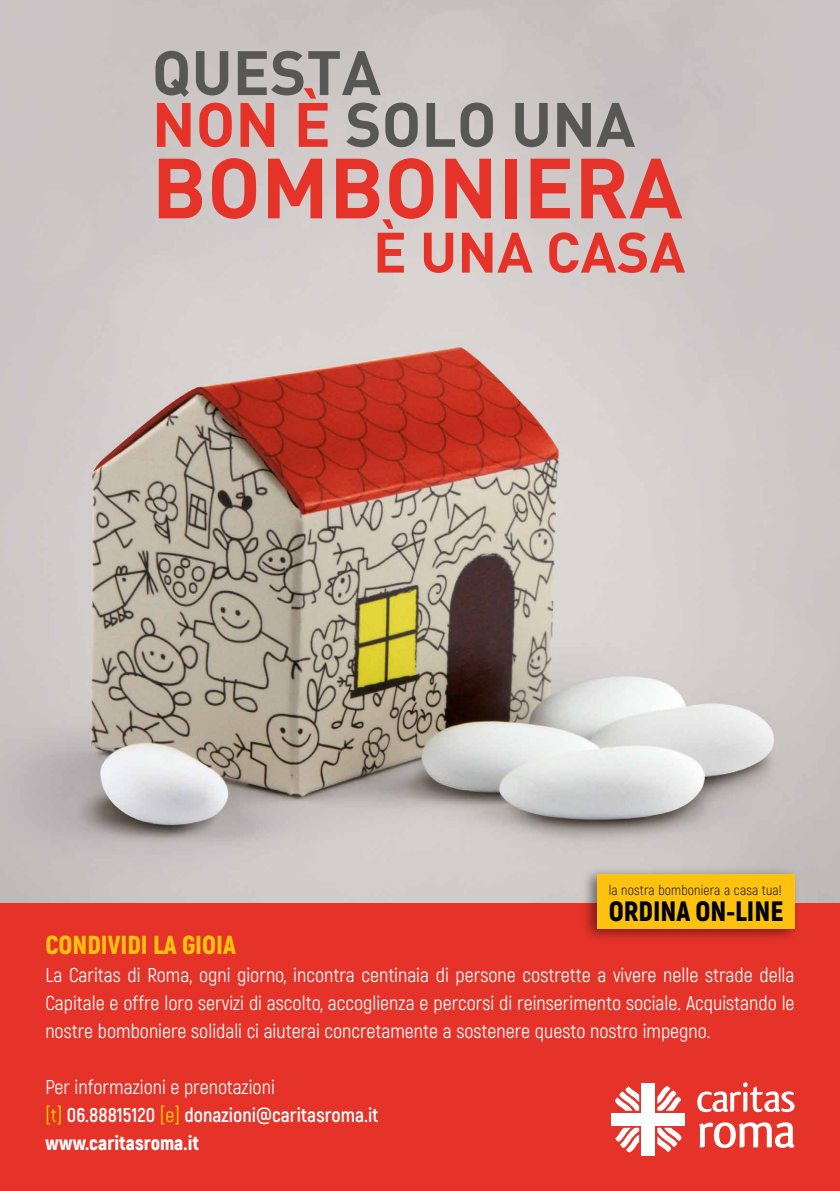
<style>
.page{position:relative;width:840px;height:1191px;background:#fff}
.page>*{position:absolute;margin:0;border:0;box-sizing:border-box;transform-origin:0 0}
.t1{font:83.8px "DIN Bold";color:#e63329}
.t2{font:61.6px/51.8px "DIN Bold";color:#575756}
.t3{font:56px "DIN Bold";color:#e63329}
.t4{font:900 28px "Akrobat";color:#000}
.t5{font:900 26px "Akrobat";color:#fcc20f}
.t6{font:20px/28px "Akrobat";color:#fff;text-align:justify}
.t7{font:700 20px/28px "Akrobat";color:#fff}
.t8{font:300 14px "Akrobat";letter-spacing:.01em;color:#000}
.s1{color:#e63329}
.s2{font-weight:400}
.s3{font-weight:400;color:#fd0}
.s4{font-weight:900}
</style>
<div class="page">
<img style="left:0;top:0;width:839px;height:903px">
<div style="left:0;top:903px;width:839px;height:288px;background:#e63329"></div>
<div style="left:641px;top:1083px;width:13px;height:72px;background:#fff"></div>
<div style="left:611px;top:1113px;width:73px;height:12px;background:#fff"></div>
<svg style="left:615px;top:1086px;width:23px;height:24px"></svg>
<svg style="left:657px;top:1127px;width:24px;height:25px"></svg>
<svg style="left:657px;top:1086px;width:24px;height:24px"></svg>
<svg style="left:615px;top:1127px;width:23px;height:25px"></svg>
<svg style="left:697px;top:1082px;width:97px;height:30px"></svg>
<svg style="left:699px;top:1122px;width:94px;height:26px"></svg>
<div style="left:581px;top:866px;width:219px;height:76px;background:#000;opacity:.49"></div>
<div style="left:597px;top:874px;width:197px;height:55px;background:#fcc20f"></div>
<h2 class="t2" style="left:152px;top:44px;width:484px">QUESTA<br><span class="s1">NON È</span> SOLO UNA</h2>
<h1 class="t1" style="left:152px;top:133px;width:532px">BOMBONIERA</h1>
<h3 class="t3" style="left:373px;top:216px;width:314px">È UNA CASA</h3>
<p class="t8" style="left:608px;top:881px;width:174px">la nostra bomboniera a casa tua!</p>
<h3 class="t4" style="left:608px;top:892px;width:176px">ORDINA ON-LINE</h3>
<h3 class="t5" style="left:45px;top:927px;width:192px">CONDIVIDI LA GIOIA</h3>
<p class="t6" style="left:45px;top:960px;width:750px">La Caritas di Roma, ogni giorno, incontra centinaia di persone costrette a vivere nelle strade della Capitale e offre loro servizi di ascolto, accoglienza e percorsi di reinserimento sociale. Acquistando le nostre bomboniere solidali ci aiuterai concretamente a sostenere questo nostro impegno.</p>
<p class="t7" style="left:45px;top:1072px;width:334px"><span class="s2">Per informazioni e prenotazioni<br></span><span class="s3">[t]</span> 06.88815120 <span class="s3">[e]</span> donazioni@caritasroma.it <span class="s4">www.caritasroma.it</span></p>
</div>
